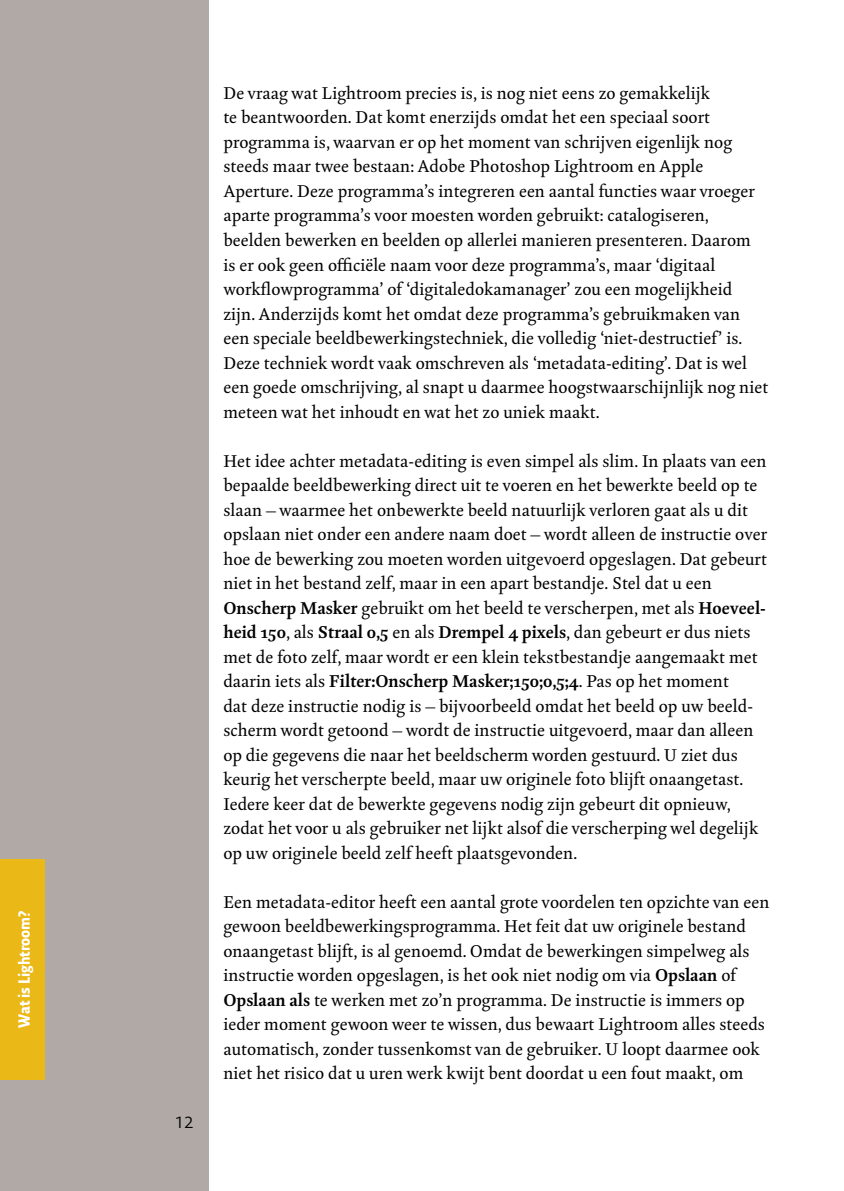
<style>
.page{position:relative;width:844px;height:1191px;background:#fff}
.page>*{position:absolute;margin:0;border:0;box-sizing:border-box;transform-origin:0 0}
.t1{font:17.5px/24.5px "Kingfisher";color:#000}
.t2{font:700 15.75px "Fresco Sans Con";color:#fff}
.t3{font:15.75px "Fresco Sans";color:#000}
.s1{font-weight:700}
</style>
<div class="page">
<div style="left:0;top:0;width:208px;height:1191px;background:#b0a9a5"></div>
<div style="left:0;top:858px;width:45px;height:221px;background:#eab817"></div>
<p class="t2" style="left:15px;top:1027px;width:119px;rotate:-90deg">Wat is Lightroom?</p>
<p class="t3" style="left:175px;top:1113px;width:20px">12</p>
<p class="t1" style="left:223px;top:80px;width:546px">De vraag wat Lightroom precies is, is nog niet eens zo gemakkelijk<br>te beantwoorden. Dat komt enerzijds omdat het een speciaal soort programma is, waarvan er op het moment van schrijven eigenlijk nog steeds maar twee bestaan: Adobe Photoshop Lightroom en Apple Aperture. Deze programma’s integreren een aantal functies waar vroeger aparte programma’s voor moesten worden gebruikt: catalogiseren, beelden bewerken en beelden op allerlei manieren presenteren. Daarom<br>is er ook geen officiële naam voor deze programma’s, maar ‘digitaal workflowprogramma’ of ‘digitaledokamanager’ zou een mogelijkheid zijn. Anderzijds komt het omdat deze programma’s gebruikmaken van een speciale beeldbewerkingstechniek, die volledig ‘niet-destructief’ is.<br>Deze techniek wordt vaak omschreven als ‘metadata-editing’. Dat is wel een goede omschrijving, al snapt u daarmee hoogstwaarschijnlijk nog niet meteen wat het inhoudt en wat het zo uniek maakt.</p>
<p class="t1" style="left:223px;top:448px;width:545px">Het idee achter metadata-editing is even simpel als slim. In plaats van een bepaalde beeldbewerking direct uit te voeren en het bewerkte beeld op te slaan — waarmee het onbewerkte beeld natuurlijk verloren gaat als u dit opslaan niet onder een andere naam doet — wordt alleen de instructie over hoe de bewerking zou moeten worden uitgevoerd opgeslagen. Dat gebeurt niet in het bestand zelf, maar in een apart bestandje. Stel dat u een <span class="s1">Onscherp Masker</span> gebruikt om het beeld te verscherpen, met als <span class="s1">Hoeveel&shy;heid 150</span>, als <span class="s1">Straal 0,5</span> en als <span class="s1">Drempel 4 pixels</span>, dan gebeurt er dus niets met de foto zelf, maar wordt er een klein tekstbestandje aangemaakt met daarin iets als <span class="s1">Filter:Onscherp Masker;150;0,5;4</span>. Pas op het moment<br>dat deze instructie nodig is — bijvoorbeeld omdat het beeld op uw beeld&shy;scherm wordt getoond — wordt de instructie uitgevoerd, maar dan alleen op die gegevens die naar het beeldscherm worden gestuurd. U ziet dus keurig het verscherpte beeld, maar uw originele foto blijft onaangetast.<br>Iedere keer dat de bewerkte gegevens nodig zijn gebeurt dit opnieuw, zodat het voor u als gebruiker net lijkt alsof die verscherping wel degelijk op uw originele beeld zelf heeft plaatsgevonden.</p>
<p class="t1" style="left:223px;top:889px;width:547px">Een metadata-editor heeft een aantal grote voordelen ten opzichte van een gewoon beeldbewerkingsprogramma. Het feit dat uw originele bestand onaangetast blijft, is al genoemd. Omdat de bewerkingen simpelweg als instructie worden opgeslagen, is het ook niet nodig om via <span class="s1">Opslaan</span> of <span class="s1">Opslaan als</span> te werken met zo’n programma. De instructie is immers op ieder moment gewoon weer te wissen, dus bewaart Lightroom alles steeds automatisch, zonder tussenkomst van de gebruiker. U loopt daarmee ook niet het risico dat u uren werk kwijt bent doordat u een fout maakt, om</p>
</div>
